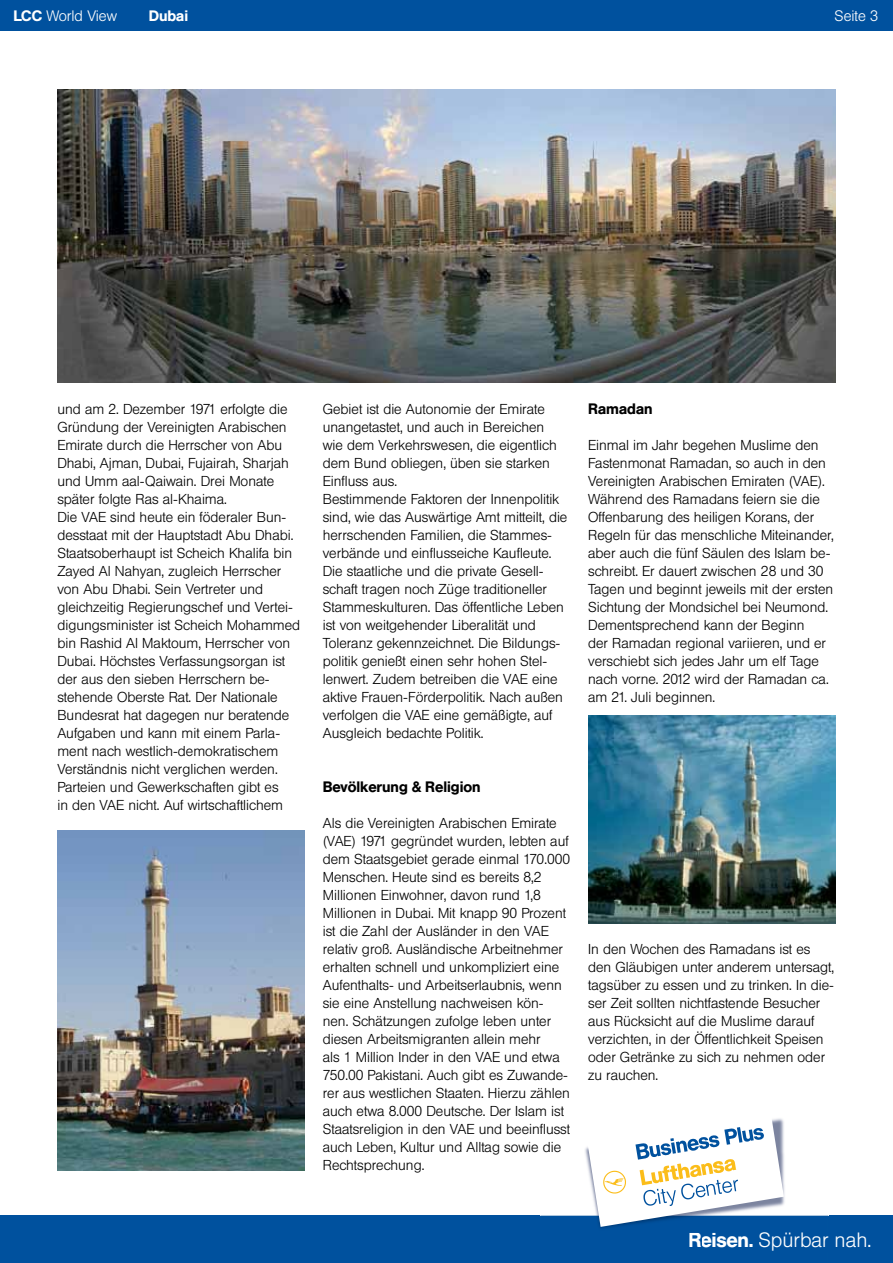
<style>
.page{position:relative;width:893px;height:1263px;background:#fff}
.page>*{position:absolute;margin:0;border:0;box-sizing:border-box;transform-origin:0 0}
.t1{font:300 20.55px "Lufthansa";color:#fff}
.t2{font:500 15px "Lufthansa";color:#000}
.t3{font:300 15px "Lufthansa";color:#fff}
.t4{font:500 15px "Lufthansa";color:#fff}
.t5{font:300 14.25px/18px "Lufthansa";color:#000}
.s1{font-weight:500}
</style>
<div class="page">
<div style="left:0;top:1215px;width:893px;height:48px;background:#00519e"></div>
<div style="left:0;top:0;width:893px;height:30px;background:#00519e"></div>
<svg style="left:587px;top:1118px;width:197px;height:109px"></svg>
<img style="left:57px;top:89px;width:779px;height:294px">
<img style="left:57px;top:831px;width:248px;height:339px">
<img style="left:588px;top:715px;width:248px;height:209px">
<p class="t3" style="left:13px;top:7px;width:105px"><span class="s1">LCC</span> World View</p>
<p class="t3" style="left:835px;top:7px;width:45px">Seite 3</p>
<p class="t4" style="left:149px;top:7px;width:41px">Dubai</p>
<p class="t5" style="left:57px;top:400px;width:244px">und am 2. Dezember 1971 erfolgte die Gründung der Vereinigten Arabischen Emirate durch die Herrscher von Abu Dhabi, Ajman, Dubai, Fujairah, Sharjah und Umm aal-Qaiwain. Drei Monate später folgte Ras al-Khaima.<br>Die VAE sind heute ein föderaler Bun&shy;desstaat mit der Hauptstadt Abu Dhabi.<br>Staatsoberhaupt ist Scheich Khalifa bin Zayed Al Nahyan, zugleich Herrscher von Abu Dhabi. Sein Vertreter und gleichzeitig Regierungschef und Vertei&shy;digungsminister ist Scheich Mohammed bin Rashid Al Maktoum, Herrscher von Dubai. Höchstes Verfassungsorgan ist der aus den sieben Herrschern be&shy;stehende Oberste Rat. Der Nationale Bundesrat hat dagegen nur beratende Aufgaben und kann mit einem Parla&shy;ment nach westlich-demokratischem Verständnis nicht verglichen werden.<br>Parteien und Gewerkschaften gibt es<br>in den VAE nicht. Auf wirtschaftlichem</p>
<p class="t5" style="left:323px;top:400px;width:246px">Gebiet ist die Autonomie der Emirate unangetastet, und auch in Bereichen wie dem Verkehrswesen, die eigentlich dem Bund obliegen, üben sie starken Einfluss aus.<br>Bestimmende Faktoren der Innenpolitik sind, wie das Auswärtige Amt mitteilt, die herrschenden Familien, die Stammes&shy;verbände und einflusseiche Kaufleute.<br>Die staatliche und die private Gesell&shy;schaft tragen noch Züge traditioneller Stammeskulturen. Das öffentliche Leben ist von weitgehender Liberalität und Toleranz gekennzeichnet. Die Bildungs&shy;politik genießt einen sehr hohen Stel&shy;lenwert. Zudem betreiben die VAE eine aktive Frauen-Förderpolitik. Nach außen verfolgen die VAE eine gemäßigte, auf Ausgleich bedachte Politik.</p>
<p class="t2" style="left:323px;top:778px;width:159px">Bevölkerung &amp; Religion</p>
<p class="t5" style="left:323px;top:814px;width:249px">Als die Vereinigten Arabischen Emirate (VAE) 1971 gegründet wurden, lebten auf dem Staatsgebiet gerade einmal 170.000<br>Menschen. Heute sind es bereits 8,2<br>Millionen Einwohner, davon rund 1,8<br>Millionen in Dubai. Mit knapp 90 Prozent ist die Zahl der Ausländer in den VAE relativ groß. Ausländische Arbeitnehmer erhalten schnell und unkompliziert eine Aufenthalts- und Arbeitserlaubnis, wenn sie eine Anstellung nachweisen kön&shy;nen. Schätzungen zufolge leben unter diesen Arbeitsmigranten allein mehr<br>als 1 Million Inder in den VAE und etwa 750.00 Pakistani. Auch gibt es Zuwande&shy;rer aus westlichen Staaten. Hierzu zählen auch etwa 8.000 Deutsche. Der Islam ist Staatsreligion in den VAE und beeinflusst auch Leben, Kultur und Alltag sowie die Rechtsprechung.</p>
<p class="t2" style="left:588px;top:400px;width:66px">Ramadan</p>
<p class="t5" style="left:588px;top:436px;width:247px">Einmal im Jahr begehen Muslime den Fastenmonat Ramadan, so auch in den Vereinigten Arabischen Emiraten (VAE).<br>Während des Ramadans feiern sie die Offenbarung des heiligen Korans, der Regeln für das menschliche Miteinander, aber auch die fünf Säulen des Islam be&shy;schreibt. Er dauert zwischen 28 und 30<br>Tagen und beginnt jeweils mit der ersten Sichtung der Mondsichel bei Neumond.<br>Dementsprechend kann der Beginn<br>der Ramadan regional variieren, und er verschiebt sich jedes Jahr um elf Tage nach vorne. 2012 wird der Ramadan ca. am 21. Juli beginnen.</p>
<p class="t5" style="left:588px;top:940px;width:247px">In den Wochen des Ramadans ist es den Gläubigen unter anderem untersagt, tagsüber zu essen und zu trinken. In die&shy;ser Zeit sollten nichtfastende Besucher aus Rücksicht auf die Muslime darauf verzichten, in der Öffentlichkeit Speisen oder Getränke zu sich zu nehmen oder zu rauchen.</p>
<h1 class="t1" style="left:688px;top:1228px;width:185px"><span class="s1">Reisen.</span> Spürbar nah.</h1>
</div>
